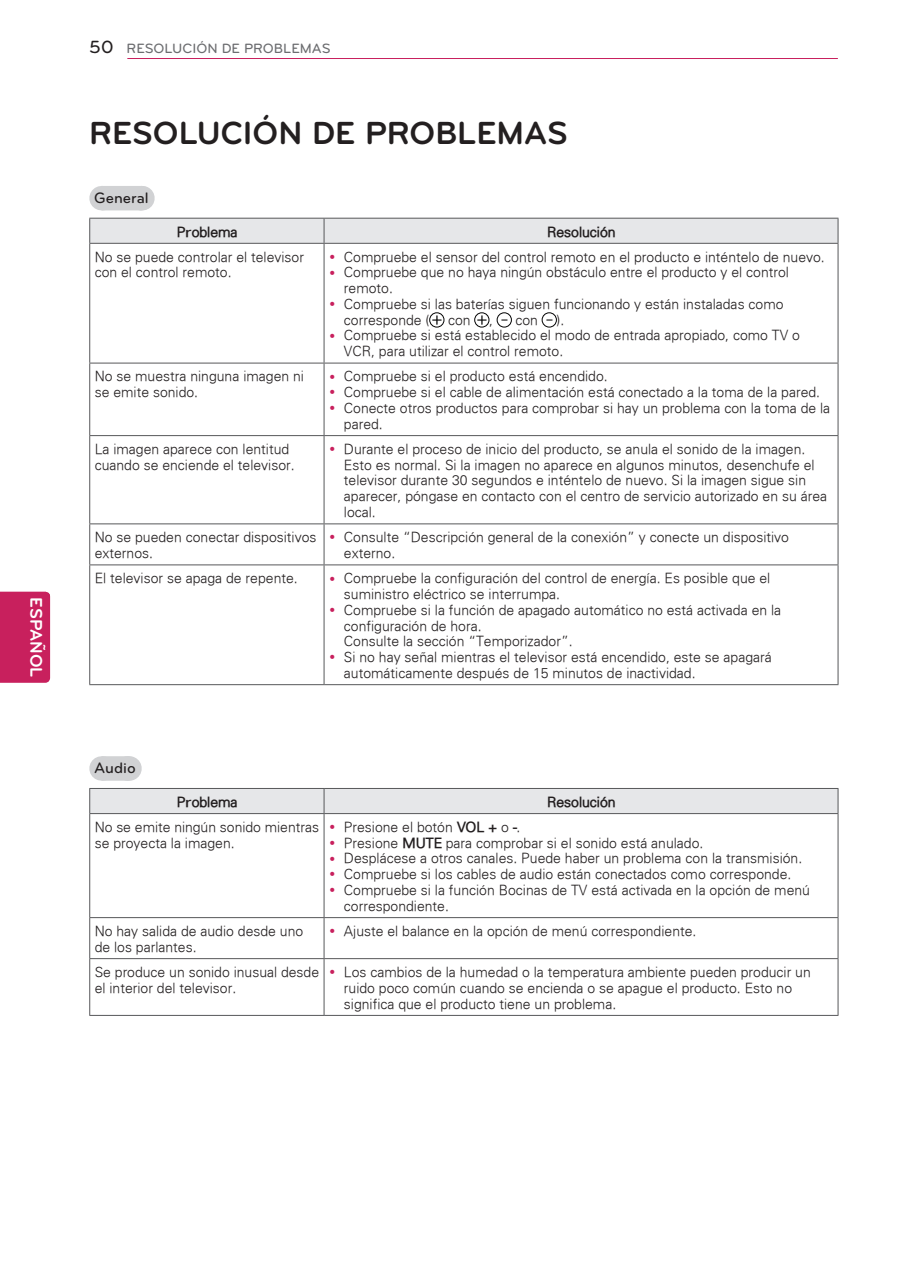
<style>
.page{position:relative;width:903px;height:1275px;background:#fff}
.page>*{position:absolute;margin:0;border:0;box-sizing:border-box;transform-origin:0 0}
.t1{font:700 33.25px "Bryant LG";color:#231f20}
.t2{font:700 21px "Bryant LG";color:#fff}
.t3{font:500 18.38px "Bryant LG";color:#231f20}
.t4{font:700 17.5px "Bryant LG";color:#fff}
.t5{font:500 15.75px "Bryant LG";color:#231f20}
.t6{font:300 14px/15.8px "Univers";color:#231f20}
.t7{font:300 14px "Univers";color:#231f20}
.t8{font:500 14px "Bryant LG";color:#6c6d70}
.s1{font-style:inherit}
</style>
<div class="page">
<hr style="left:127px;top:58px;width:711px;height:1px;background:#c8205d">
<div style="left:0;top:592px;width:50px;height:90px;background:#c8205d"></div>
<div style="left:102px;top:186px;width:39px;height:24px;background:#d1d2d4"></div>
<svg style="left:141px;top:186px;width:1px;height:24px"></svg>
<svg style="left:89px;top:218px;width:749px;height:25px;background:#e0e1e3"></svg>
<hr style="left:89px;top:243px;width:235px;height:1px;background:#57585a">
<hr style="left:89px;top:244px;width:1px;height:119px;background:#57585a">
<hr style="left:324px;top:243px;width:514px;height:1px;background:#57585a">
<hr style="left:324px;top:244px;width:1px;height:119px;background:#57585a">
<hr style="left:837px;top:244px;width:1px;height:119px;background:#57585a">
<hr style="left:89px;top:363px;width:235px;height:1px;background:#57585a">
<hr style="left:89px;top:363px;width:1px;height:72px;background:#57585a">
<hr style="left:324px;top:363px;width:514px;height:1px;background:#57585a">
<hr style="left:324px;top:363px;width:1px;height:72px;background:#57585a">
<hr style="left:837px;top:363px;width:1px;height:72px;background:#57585a">
<hr style="left:89px;top:435px;width:235px;height:1px;background:#57585a">
<hr style="left:89px;top:436px;width:1px;height:87px;background:#57585a">
<hr style="left:324px;top:435px;width:514px;height:1px;background:#57585a">
<hr style="left:324px;top:436px;width:1px;height:87px;background:#57585a">
<hr style="left:837px;top:436px;width:1px;height:87px;background:#57585a">
<hr style="left:89px;top:523px;width:235px;height:1px;background:#57585a">
<hr style="left:89px;top:524px;width:1px;height:40px;background:#57585a">
<hr style="left:324px;top:523px;width:514px;height:1px;background:#57585a">
<hr style="left:324px;top:524px;width:1px;height:40px;background:#57585a">
<hr style="left:837px;top:524px;width:1px;height:40px;background:#57585a">
<hr style="left:89px;top:564px;width:235px;height:1px;background:#57585a">
<hr style="left:89px;top:565px;width:1px;height:119px;background:#57585a">
<hr style="left:324px;top:564px;width:514px;height:1px;background:#57585a">
<hr style="left:324px;top:565px;width:1px;height:119px;background:#57585a">
<hr style="left:837px;top:565px;width:1px;height:119px;background:#57585a">
<hr style="left:89px;top:684px;width:235px;height:1px;background:#57585a">
<hr style="left:324px;top:684px;width:514px;height:1px;background:#57585a">
<svg style="left:432px;top:315px;width:10px;height:10px"></svg>
<div style="left:429px;top:313px;width:15px;height:14px;border:1px solid #030303;border-radius:50%"></div>
<svg style="left:477px;top:315px;width:10px;height:10px"></svg>
<div style="left:474px;top:313px;width:15px;height:14px;border:1px solid #030303;border-radius:50%"></div>
<svg style="left:501px;top:319px;width:7px;height:2px"></svg>
<div style="left:497px;top:313px;width:15px;height:14px;border:1px solid #030303;border-radius:50%"></div>
<svg style="left:546px;top:319px;width:7px;height:2px"></svg>
<div style="left:542px;top:313px;width:15px;height:14px;border:1px solid #030303;border-radius:50%"></div>
<div style="left:102px;top:756px;width:26px;height:25px;background:#d1d2d4"></div>
<svg style="left:115px;top:756px;width:14px;height:25px"></svg>
<div style="left:89px;top:788px;width:749px;height:25px;background:#e6e7e9"></div>
<hr style="left:89px;top:813px;width:235px;height:1px;background:#57585a">
<hr style="left:89px;top:814px;width:1px;height:103px;background:#57585a">
<hr style="left:324px;top:813px;width:514px;height:1px;background:#57585a">
<hr style="left:324px;top:814px;width:1px;height:103px;background:#57585a">
<hr style="left:837px;top:814px;width:1px;height:103px;background:#57585a">
<hr style="left:89px;top:917px;width:235px;height:1px;background:#57585a">
<hr style="left:89px;top:918px;width:1px;height:40px;background:#57585a">
<hr style="left:324px;top:917px;width:514px;height:1px;background:#57585a">
<hr style="left:324px;top:918px;width:1px;height:40px;background:#57585a">
<hr style="left:837px;top:918px;width:1px;height:40px;background:#57585a">
<hr style="left:89px;top:958px;width:235px;height:1px;background:#57585a">
<hr style="left:89px;top:959px;width:1px;height:56px;background:#57585a">
<hr style="left:324px;top:958px;width:514px;height:1px;background:#57585a">
<hr style="left:324px;top:959px;width:1px;height:56px;background:#57585a">
<hr style="left:837px;top:959px;width:1px;height:56px;background:#57585a">
<hr style="left:89px;top:1015px;width:235px;height:1px;background:#57585a">
<hr style="left:324px;top:1015px;width:514px;height:1px;background:#57585a">
<p class="t4" style="left:47px;top:597px;width:82px;rotate:90deg">ESPAÑOL</p>
<h2 class="t2" style="left:48px;top:618px;width:41px;rotate:90deg">ESP</h2>
<h3 class="t3" style="left:89px;top:36px;width:26px">50</h3>
<p class="t8" style="left:126px;top:40px;width:206px">RESOLUCIÓN DE PROBLEMAS</p>
<h1 class="t1" style="left:89px;top:112px;width:480px">RESOLUCIÓN DE PROBLEMAS</h1>
<p class="t5" style="left:94px;top:188px;width:56px">General</p>
<p class="t7" style="left:177px;top:223px;width:62px">Problema</p>
<p class="t7" style="left:547px;top:223px;width:70px">Resolución</p>
<p class="t6" style="left:95px;top:248px;width:211px">No se puede controlar el televisor con el control remoto.</p>
<p class="t6" style="left:344px;top:248px;width:482px">Compruebe el sensor del control remoto en el producto e inténtelo de nuevo.<br>Compruebe que no haya ningún obstáculo entre el producto y el control remoto.<br>Compruebe si las baterías siguen funcionando y están instaladas como corresponde (</p>
<p class="t6" style="left:344px;top:312px;width:457px;text-indent:213px">).<br>Compruebe si está establecido el modo de entrada apropiado, como TV o<br>VCR, para utilizar el control remoto.</p>
<p class="t6" style="left:448px;top:312px;width:24px">con</p>
<p class="t6" style="left:515px;top:312px;width:24px">con</p>
<p class="t6" style="left:489px;top:312px;width:5px">,</p>
<p class="t6" style="left:95px;top:368px;width:211px">No se muestra ninguna imagen ni se emite sonido.</p>
<p class="t6" style="left:344px;top:368px;width:488px">Compruebe si el producto está encendido.<br>Compruebe si el cable de alimentación está conectado a la toma de la pared.<br>Conecte otros productos para comprobar si hay un problema con la toma de la pared.</p>
<p class="t6" style="left:95px;top:441px;width:201px">La imagen aparece con lentitud cuando se enciende el televisor.</p>
<p class="t6" style="left:344px;top:441px;width:485px">Durante el proceso de inicio del producto, se anula el sonido de la imagen.<br>Esto es normal. Si la imagen no aparece en algunos minutos, desenchufe el televisor durante 30 segundos e inténtelo de nuevo. Si la imagen sigue sin aparecer, póngase en contacto con el centro de servicio autorizado en su área local.</p>
<p class="t6" style="left:95px;top:529px;width:223px">No se pueden conectar dispositivos externos.</p>
<p class="t6" style="left:344px;top:529px;width:447px">Consulte “Descripción general de la conexión” y conecte un dispositivo externo.</p>
<p class="t6" style="left:95px;top:570px;width:205px">El televisor se apaga de repente.</p>
<p class="t6" style="left:344px;top:570px;width:439px">Compruebe la configuración del control de energía. Es posible que el suministro eléctrico se interrumpa.<br>Compruebe si la función de apagado automático no está activada en la configuración de hora.<br>Consulte la sección “Temporizador”.<br>Si no hay señal mientras el televisor está encendido, este se apagará automáticamente después de 15 minutos de inactividad.</p>
<p class="t5" style="left:94px;top:759px;width:43px">Audio</p>
<p class="t7" style="left:177px;top:793px;width:62px">Problema</p>
<p class="t7" style="left:547px;top:793px;width:70px">Resolución</p>
<p class="t6" style="left:95px;top:819px;width:226px">No se emite ningún sonido mientras se proyecta la imagen.</p>
<p class="t6" style="left:344px;top:819px;width:468px">Presione el botón <span class="s1">VOL +</span> o <span class="s1">-</span>.<br>Presione <span class="s1">MUTE</span> para comprobar si el sonido está anulado.<br>Desplácese a otros canales. Puede haber un problema con la transmisión.<br>Compruebe si los cables de audio están conectados como corresponde.<br>Compruebe si la función Bocinas de TV está activada en la opción de menú correspondiente.</p>
<p class="t6" style="left:95px;top:923px;width:210px">No hay salida de audio desde uno de los parlantes.</p>
<p class="t6" style="left:344px;top:923px;width:354px">Ajuste el balance en la opción de menú correspondiente.</p>
<p class="t6" style="left:95px;top:964px;width:226px">Se produce un sonido inusual desde el interior del televisor.</p>
<p class="t6" style="left:344px;top:964px;width:468px">Los cambios de la humedad o la temperatura ambiente pueden producir un ruido poco común cuando se encienda o se apague el producto. Esto no significa que el producto tiene un problema.</p>
</div>
